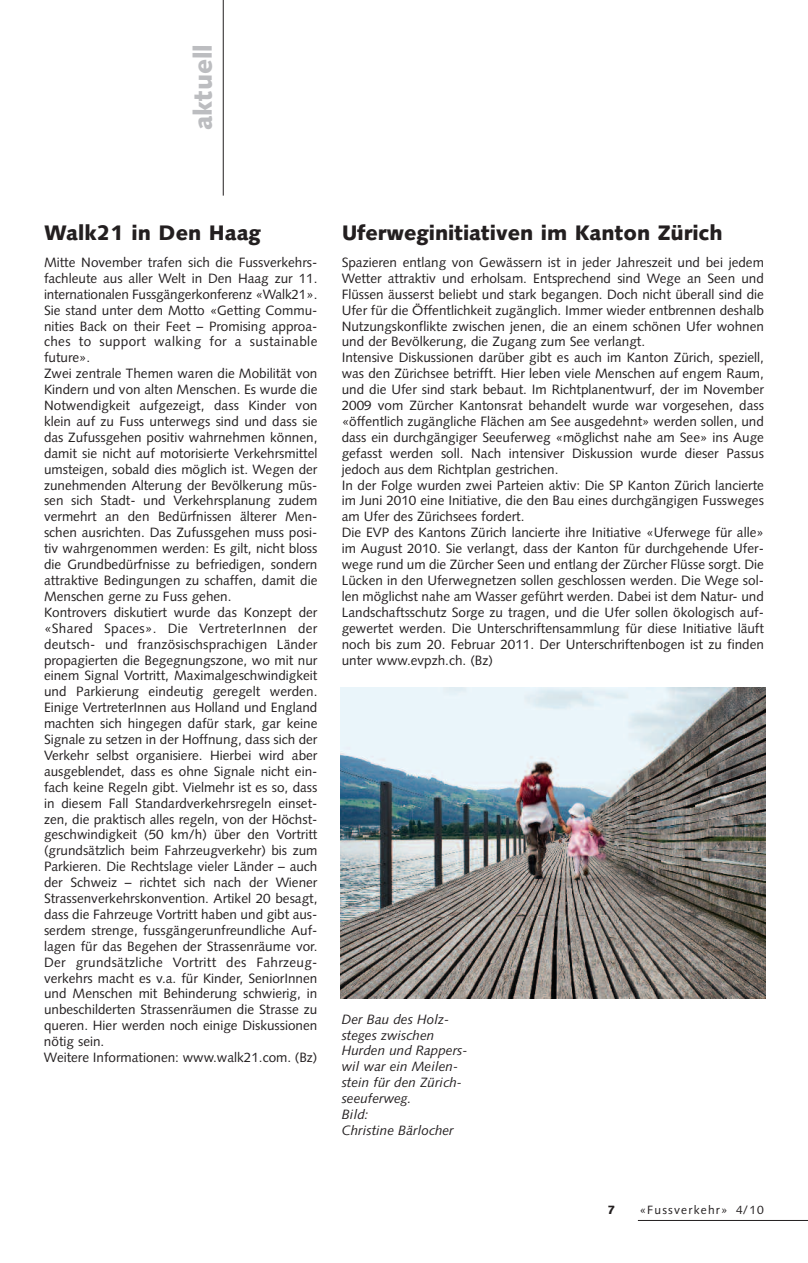
<style>
.page{position:relative;width:808px;height:1263px;background:#fff}
.page>*{position:absolute;margin:0;border:0;box-sizing:border-box;transform-origin:0 0}
.t1{font:900 25.5px "Syntax";color:#bcbdc0}
.t2{font:900 21px "Syntax";color:#231f20}
.t3{font:13.5px/15.9px "Syntax";color:#231f20}
.t4{font:italic 13.5px/15.9px "Syntax";color:#231f20}
.t5{font:12px "Syntax";letter-spacing:.1em;color:#231f20}
.t6{font:900 12px "Syntax";color:#231f20}
</style>
<div class="page">
<hr style="left:638px;top:1220px;width:170px;height:1px;background:#231f20">
<img style="left:340px;top:687px;width:425px;height:311px">
<hr style="left:223px;top:0;width:1px;height:196px;background:#231f20">
<h1 class="t1" style="left:193px;top:130px;width:88px;rotate:-90deg">aktuell</h1>
<h2 class="t2" style="left:44px;top:224px;width:218px">Walk21 in Den Haag</h2>
<p class="t3" style="left:44px;top:256px;width:275px">Mitte November trafen sich die Fussverkehrs&shy;fachleute aus aller Welt in Den Haag zur 11. internationalen Fussgängerkonferenz «Walk21».<br>Sie stand unter dem Motto «Getting Commu&shy;nities Back on their Feet – Promising approa&shy;ches to support walking for a sustainable future».<br>Zwei zentrale Themen waren die Mobilität von Kindern und von alten Menschen. Es wurde die Notwendigkeit aufgezeigt, dass Kinder von klein auf zu Fuss unterwegs sind und dass sie das Zufussgehen positiv wahrnehmen können, damit sie nicht auf motorisierte Verkehrsmittel umsteigen, sobald dies möglich ist. Wegen der zunehmenden Alterung der Bevölkerung müs&shy;sen sich Stadt- und Verkehrsplanung zudem vermehrt an den Bedürfnissen älterer Men&shy;schen ausrichten. Das Zufussgehen muss posi&shy;tiv wahrgenommen werden: Es gilt, nicht bloss die Grundbedürfnisse zu befriedigen, sondern attraktive Bedingungen zu schaffen, damit die Menschen gerne zu Fuss gehen.<br>Kontrovers diskutiert wurde das Konzept der «Shared Spaces». Die VertreterInnen der deutsch- und französischsprachigen Länder propagierten die Begegnungszone, wo mit nur einem Signal Vortritt, Maximalgeschwindigkeit und Parkierung eindeutig geregelt werden.<br>Einige VertreterInnen aus Holland und England machten sich hingegen dafür stark, gar keine Signale zu setzen in der Hoffnung, dass sich der Verkehr selbst organisiere. Hierbei wird aber ausgeblendet, dass es ohne Signale nicht ein&shy;fach keine Regeln gibt. Vielmehr ist es so, dass in diesem Fall Standardverkehrsregeln einset&shy;zen, die praktisch alles regeln, von der Höchst&shy;geschwindigkeit (50 km/h) über den Vortritt (grundsätzlich beim Fahrzeugverkehr) bis zum Parkieren. Die Rechtslage vieler Länder – auch der Schweiz – richtet sich nach der Wiener Strassenverkehrskonvention. Artikel 20 besagt, dass die Fahrzeuge Vortritt haben und gibt aus&shy;serdem strenge, fussgängerunfreundliche Auf&shy;lagen für das Begehen der Strassenräume vor.<br>Der grundsätzliche Vortritt des Fahrzeug&shy;verkehrs macht es v.a. für Kinder, SeniorInnen und Menschen mit Behinderung schwierig, in unbeschilderten Strassenräumen die Strasse zu queren. Hier werden noch einige Diskussionen nötig sein.<br>Weitere Informationen: www.walk21.com. (Bz)</p>
<h2 class="t2" style="left:342px;top:224px;width:382px">Uferweginitiativen im Kanton Zürich</h2>
<p class="t3" style="left:342px;top:256px;width:424px">Spazieren entlang von Gewässern ist in jeder Jahreszeit und bei jedem Wetter attraktiv und erholsam. Entsprechend sind Wege an Seen und Flüssen äusserst beliebt und stark begangen. Doch nicht überall sind die Ufer für die Öffentlichkeit zugänglich. Immer wieder entbrennen deshalb Nutzungskonflikte zwischen jenen, die an einem schönen Ufer wohnen und der Bevölkerung, die Zugang zum See verlangt.<br>Intensive Diskussionen darüber gibt es auch im Kanton Zürich, speziell, was den Zürichsee betrifft. Hier leben viele Menschen auf engem Raum, und die Ufer sind stark bebaut. Im Richtplanentwurf, der im November 2009 vom Zürcher Kantonsrat behandelt wurde war vorgesehen, dass «öffentlich zugängliche Flächen am See ausgedehnt» werden sollen, und dass ein durchgängiger Seeuferweg «möglichst nahe am See» ins Auge gefasst werden soll. Nach intensiver Diskussion wurde dieser Passus jedoch aus dem Richtplan gestrichen.<br>In der Folge wurden zwei Parteien aktiv: Die SP Kanton Zürich lancierte im Juni 2010 eine Initiative, die den Bau eines durchgängigen Fussweges am Ufer des Zürichsees fordert.<br>Die EVP des Kantons Zürich lancierte ihre Initiative «Uferwege für alle» im August 2010. Sie verlangt, dass der Kanton für durchgehende Ufer&shy;wege rund um die Zürcher Seen und entlang der Zürcher Flüsse sorgt. Die Lücken in den Uferwegnetzen sollen geschlossen werden. Die Wege sol&shy;len möglichst nahe am Wasser geführt werden. Dabei ist dem Natur- und Landschaftsschutz Sorge zu tragen, und die Ufer sollen ökologisch auf&shy;gewertet werden. Die Unterschriftensammlung für diese Initiative läuft noch bis zum 20. Februar 2011. Der Unterschriftenbogen ist zu finden unter www.evpzh.ch. (Bz)</p>
<p class="t4" style="left:342px;top:1012px;width:128px">Der Bau des Holz&shy;steges zwischen<br>Hurden und Rappers&shy;wil war ein Meilen&shy;stein für den Zürich&shy;seeuferweg.<br>Bild:<br>Christine Bärlocher</p>
<p class="t6" style="left:607px;top:1205px;width:9px">7</p>
<p class="t5" style="left:639px;top:1205px;width:126px">«Fussverkehr» 4/10</p>
</div>
